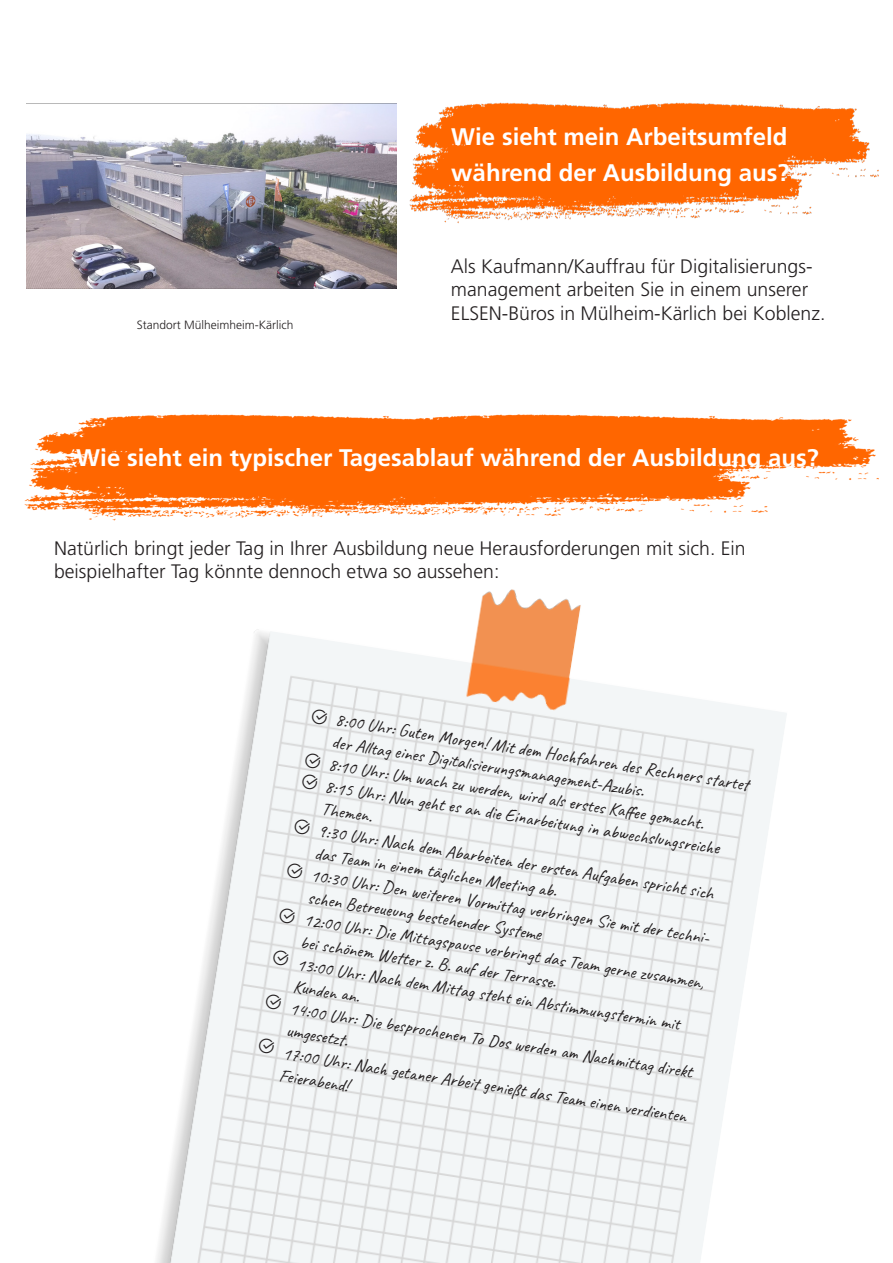
<style>
.page{position:relative;width:893px;height:1263px;background:#fff}
.page>*{position:absolute;margin:0;border:0;box-sizing:border-box;transform-origin:0 0}
.t1{font:700 24px "Frutiger LT Pro";color:#fff}
.t2{font:300 19.5px/23.4px "Frutiger LT Pro";color:#231f20}
.t3{font:18px/22.5px "Caveat";color:#231f20}
.t4{font:300 12px "Frutiger LT Pro";color:#231f20}
</style>
<div class="page">
<img style="left:157px;top:589px;width:630px;height:674px">
<img style="left:26px;top:103px;width:370px;height:186px">
<img style="left:388px;top:102px;width:491px;height:150px">
<img style="left:24px;top:414px;width:855px;height:107px">
<svg style="left:311px;top:709px;width:17px;height:17px"></svg>
<svg style="left:272px;top:950px;width:17px;height:17px"></svg>
<svg style="left:301px;top:752px;width:20px;height:38px"></svg>
<svg style="left:294px;top:818px;width:17px;height:17px"></svg>
<svg style="left:279px;top:907px;width:17px;height:17px"></svg>
<svg style="left:286px;top:862px;width:17px;height:17px"></svg>
<svg style="left:265px;top:994px;width:17px;height:17px"></svg>
<svg style="left:258px;top:1037px;width:17px;height:17px"></svg>
<p class="t4" style="left:137px;top:317px;width:158px">Standort Mülheimheim-Kärlich</p>
<p class="t1" style="left:451px;top:122px;width:338px">Wie sieht mein Arbeitsumfeld</p>
<p class="t1" style="left:451px;top:158px;width:340px">während der Ausbildung aus?</p>
<p class="t2" style="left:451px;top:254px;width:376px">Als Kaufmann/Kauffrau für Digitalisierungs&shy;management arbeiten Sie in einem unserer<br>ELSEN-Büros in Mülheim-Kärlich bei Koblenz.</p>
<p class="t1" style="left:76px;top:443px;width:744px">Wie sieht ein typischer Tagesablauf während der Ausbildung aus?</p>
<p class="t2" style="left:54px;top:536px;width:693px">Natürlich bringt jeder Tag in Ihrer Ausbildung neue Herausforderungen mit sich. Ein beispielhafter Tag könnte dennoch etwa so aussehen:</p>
<p class="t3" style="left:337px;top:708px;width:420px;rotate:9deg">8:00 Uhr: Guten Morgen! Mit dem Hochfahren des Rechners startet der Alltag eines Digitalisierungsmanagement-Azubis.</p>
<p class="t3" style="left:330px;top:753px;width:381px;rotate:9deg">8:10 Uhr: Um wach zu werden, wird als erstes Kaff ee gemacht.</p>
<p class="t3" style="left:327px;top:775px;width:401px;rotate:9deg">8:15 Uhr: Nun geht es an die Einarbeitung in abwechslungsreiche<br>Themen.</p>
<p class="t3" style="left:320px;top:819px;width:402px;rotate:9deg">9:30 Uhr: Nach dem Abarbeiten der ersten Aufgaben spricht sich das Team in einem täglichen Meeting ab.</p>
<p class="t3" style="left:313px;top:864px;width:417px;rotate:9deg">10:30 Uhr: Den weiteren Vormittag verbringen Sie mit der techni&shy;schen Betreueung bestehender Systeme</p>
<p class="t3" style="left:306px;top:908px;width:407px;rotate:9deg">12:00 Uhr: Die Mittagspause verbringt das Team gerne zusammen, bei schönem Wetter z. B. auf der Terrasse.</p>
<p class="t3" style="left:299px;top:953px;width:389px;rotate:9deg">13:00 Uhr: Nach dem Mittag steht ein Abstimmungstermin mit<br>Kunden an.</p>
<p class="t3" style="left:292px;top:997px;width:409px;rotate:9deg">14:00 Uhr: Die besprochenen To Dos werden am Nachmittag direkt umgesetzt.</p>
<p class="t3" style="left:285px;top:1042px;width:410px;rotate:9deg">17:00 Uhr: Nach getaner Arbeit genießt das Team einen verdienten<br>Feierabend!</p>
</div>
